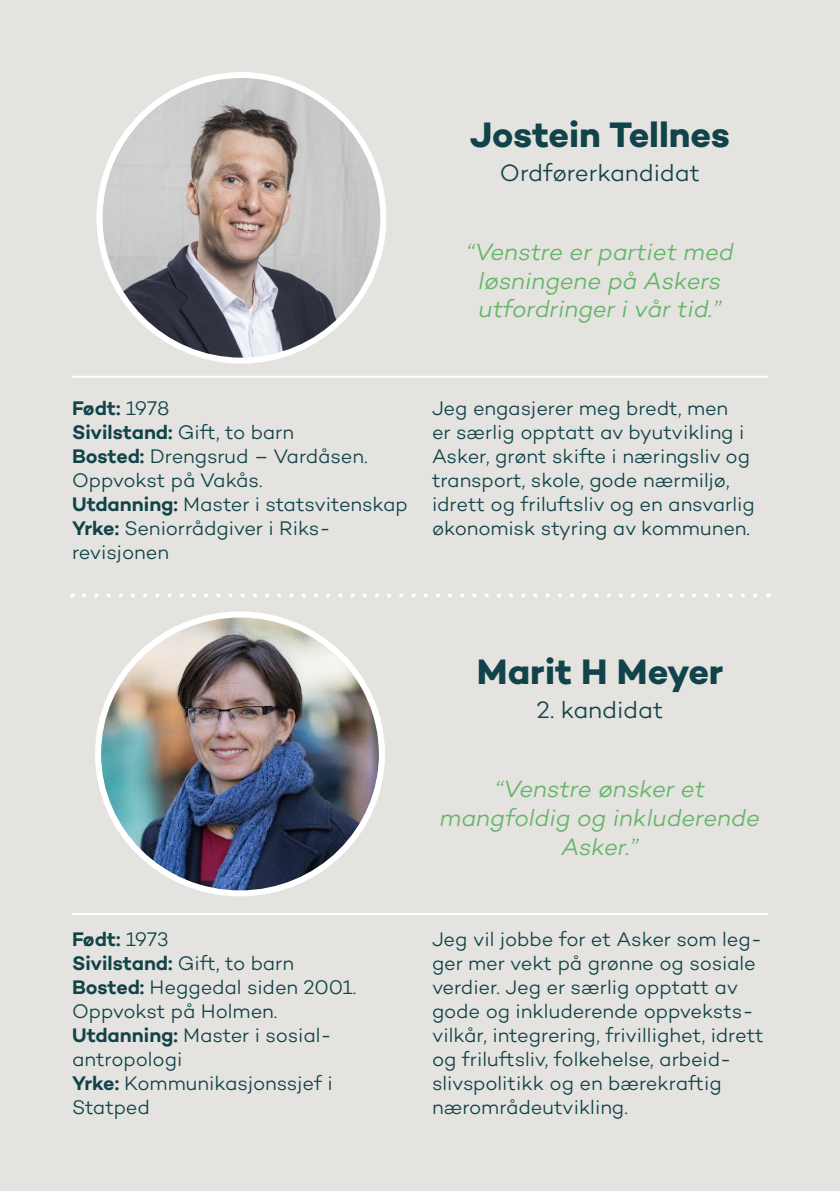
<style>
.page{position:relative;width:840px;height:1191px;background:#fff}
.page>*{position:absolute;margin:0;border:0;box-sizing:border-box;transform-origin:0 0}
.t1{font:700 36px "Campton";letter-spacing:-.005em;color:#11434a}
.t2{font:italic 300 24px/28.8px "Campton";letter-spacing:-.005em;color:#64b568;text-align:center}
.t3{font:300 24px "Campton";color:#11434a}
.t4{font:300 20px/24px "Campton";letter-spacing:-.005em;color:#11434a}
.t5{font:600 20px "Campton";color:#11434a}
.s1{font-weight:300}
.s2{font-weight:600}
</style>
<div class="page">
<div style="left:0;top:0;width:839px;height:1191px;background:#e4e3df"></div>
<img style="left:103px;top:72px;width:283px;height:285px">
<hr style="left:72px;top:376px;width:695px;height:2px;background:#fff">
<img style="left:95px;top:618px;width:289px;height:278px">
<div style="left:95px;top:611px;width:290px;height:285px;border:6px solid #fff;border-radius:50%"></div>
<svg style="left:84px;top:593px;width:673px;height:4px"></svg>
<hr style="left:72px;top:913px;width:695px;height:2px;background:#fff">
<p class="t1" style="left:469px;top:112px;width:261px">Jostein Tellnes</p>
<p class="t3" style="left:499px;top:158px;width:201px">Ordførerkandidat</p>
<p class="t2" style="left:466px;top:237px;width:269px">“Venstre er partiet med løsningene på Askers</p>
<p class="t2" style="left:478px;top:294px;width:244px">utfordringer i vår tid.”</p>
<p class="t5" style="left:72px;top:395px;width:99px">Født: <span class="s1">1978</span></p>
<p class="t5" style="left:72px;top:419px;width:223px">Sivilstand: <span class="s1">Gift, to barn</span></p>
<p class="t4" style="left:72px;top:444px;width:297px"><span class="s2">Bosted:</span> Drengsrud – Vardåsen.<br>Oppvokst på Vakås.</p>
<p class="t4" style="left:72px;top:492px;width:337px"><span class="s2">Utdanning:</span> Master i statsvitenskap</p>
<p class="t4" style="left:72px;top:516px;width:260px"><span class="s2">Yrke:</span> Seniorrådgiver i Riks-</p>
<p class="t4" style="left:72px;top:540px;width:98px">revisjonen</p>
<p class="t4" style="left:432px;top:396px;width:324px">Jeg engasjerer meg bredt, men<br>er særlig opptatt av byutvikling i Asker, grønt skifte i næringsliv og transport, skole, gode nærmiljø, idrett og friluftsliv og en ansvarlig økonomisk styring av kommunen.</p>
<p class="t5" style="left:72px;top:927px;width:98px">Født: <span class="s1">1973</span></p>
<p class="t5" style="left:72px;top:951px;width:223px">Sivilstand: <span class="s1">Gift, to barn</span></p>
<p class="t4" style="left:72px;top:975px;width:285px"><span class="s2">Bosted:</span> Heggedal siden 2001.</p>
<p class="t4" style="left:72px;top:999px;width:207px">Oppvokst på Holmen.</p>
<p class="t4" style="left:72px;top:1023px;width:261px"><span class="s2">Utdanning:</span> Master i sosial-</p>
<p class="t4" style="left:72px;top:1047px;width:112px">antropologi</p>
<p class="t4" style="left:72px;top:1071px;width:262px"><span class="s2">Yrke:</span> Kommunikasjonssjef i<br>Statped</p>
<p class="t1" style="left:476px;top:649px;width:248px">Marit H Meyer</p>
<p class="t3" style="left:536px;top:695px;width:128px">2. kandidat</p>
<p class="t2" style="left:494px;top:774px;width:211px">“Venstre ønsker et</p>
<p class="t2" style="left:439px;top:802px;width:321px">mangfoldig og inkluderende<br>Asker.”</p>
<p class="t4" style="left:432px;top:927px;width:333px">Jeg vil jobbe for et Asker som leg&shy;ger mer vekt på grønne og sosiale verdier. Jeg er særlig opptatt av gode og inkluderende oppveksts&shy;vilkår, integrering, frivillighet, idrett og friluftsliv, folkehelse, arbeid&shy;slivspolitikk og en bærekraftig nærområdeutvikling.</p>
</div>
